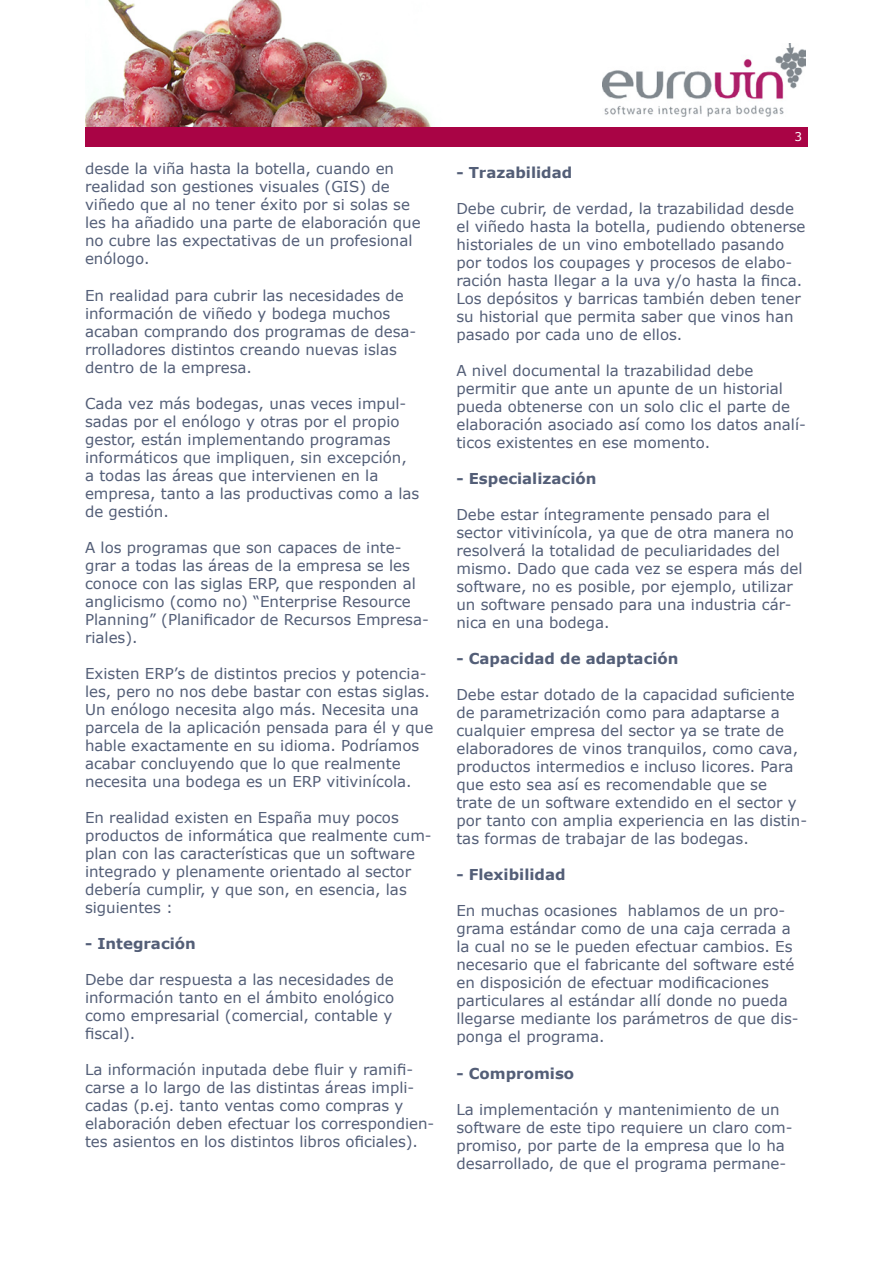
<style>
.page{position:relative;width:893px;height:1263px;background:#fff}
.page>*{position:absolute;margin:0;border:0;box-sizing:border-box;transform-origin:0 0}
.t1{font:15px/18px "Verdana";color:#535e77}
.t2{font:700 15px "Verdana";color:#535e77}
.t3{font:12px "Verdana";color:#fff}
</style>
<div class="page">
<img style="left:85px;top:0;width:395px;height:128px">
<img style="left:602px;top:44px;width:203px;height:72px">
<div style="left:85px;top:128px;width:723px;height:19px;background:#a90445"></div>
<p class="t1" style="left:85px;top:160px;width:337px">desde la viña hasta la botella, cuando en realidad son gestiones visuales (GIS) de viñedo que al no tener éxito por si solas se les ha añadido una parte de elaboración que no cubre las expectativas de un profesional enólogo.</p>
<p class="t1" style="left:85px;top:286px;width:333px">En realidad para cubrir las necesidades de información de viñedo y bodega muchos acaban comprando dos programas de desa&shy;rrolladores distintos creando nuevas islas dentro de la empresa.</p>
<p class="t1" style="left:85px;top:394px;width:336px">Cada vez más bodegas, unas veces impul&shy;sadas por el enólogo y otras por el propio gestor, están implementando programas informáticos que impliquen, sin excepción, a todas las áreas que intervienen en la empresa, tanto a las productivas como a las de gestión.</p>
<p class="t1" style="left:85px;top:538px;width:345px">A los programas que son capaces de inte&shy;grar a todas las áreas de la empresa se les conoce con las siglas ERP, que responden al anglicismo (como no) “Enterprise Resource Planning” (Planificador de Recursos Empresa&shy;riales).</p>
<p class="t1" style="left:85px;top:664px;width:350px">Existen ERP’s de distintos precios y potencia&shy;les, pero no nos debe bastar con estas siglas.<br>Un enólogo necesita algo más. Necesita una parcela de la aplicación pensada para él y que hable exactamente en su idioma. Podríamos acabar concluyendo que lo que realmente necesita una bodega es un ERP vitivinícola.</p>
<p class="t1" style="left:85px;top:808px;width:348px">En realidad existen en España muy pocos productos de informática que realmente cum&shy;plan con las características que un software integrado y plenamente orientado al sector debería cumplir, y que son, en esencia, las siguientes :</p>
<p class="t2" style="left:85px;top:933px;width:112px">- Integración</p>
<p class="t1" style="left:85px;top:970px;width:311px">Debe dar respuesta a las necesidades de información tanto en el ámbito enológico como empresarial (comercial, contable y fiscal).</p>
<p class="t1" style="left:85px;top:1060px;width:351px">La información inputada debe fluir y ramifi&shy;carse a lo largo de las distintas áreas impli&shy;cadas (p.ej. tanto ventas como compras y elaboración deben efectuar los correspondien&shy;tes asientos en los distintos libros oficiales).</p>
<p class="t3" style="left:795px;top:129px;width:9px">3</p>
<p class="t2" style="left:456px;top:163px;width:117px">- Trazabilidad</p>
<p class="t1" style="left:456px;top:199px;width:351px">Debe cubrir, de verdad, la trazabilidad desde el viñedo hasta la botella, pudiendo obtenerse historiales de un vino embotellado pasando por todos los coupages y procesos de elabo&shy;ración hasta llegar a la uva y/o hasta la finca.<br>Los depósitos y barricas también deben tener su historial que permita saber que vinos han pasado por cada uno de ellos.</p>
<p class="t1" style="left:456px;top:361px;width:351px">A nivel documental la trazabilidad debe permitir que ante un apunte de un historial pueda obtenerse con un solo clic el parte de elaboración asociado así como los datos analí&shy;ticos existentes en ese momento.</p>
<p class="t2" style="left:456px;top:469px;width:142px">- Especialización</p>
<p class="t1" style="left:456px;top:505px;width:348px">Debe estar íntegramente pensado para el sector vitivinícola, ya que de otra manera no resolverá la totalidad de peculiaridades del mismo. Dado que cada vez se espera más del software, no es posible, por ejemplo, utilizar un software pensado para una industria cár&shy;nica en una bodega.</p>
<p class="t2" style="left:456px;top:649px;width:224px">- Capacidad de adaptación</p>
<p class="t1" style="left:456px;top:685px;width:352px">Debe estar dotado de la capacidad suficiente de parametrización como para adaptarse a cualquier empresa del sector ya se trate de elaboradores de vinos tranquilos, como cava, productos intermedios e incluso licores. Para que esto sea así es recomendable que se<br>trate de un software extendido en el sector y por tanto con amplia experiencia en las distin&shy;tas formas de trabajar de las bodegas.</p>
<p class="t2" style="left:456px;top:865px;width:111px">- Flexibilidad</p>
<p class="t1" style="left:456px;top:901px;width:344px">En muchas ocasiones hablamos de un pro&shy;grama estándar como de una caja cerrada a la cual no se le pueden efectuar cambios. Es necesario que el fabricante del software esté en disposición de efectuar modificaciones particulares al estándar allí donde no pueda llegarse mediante los parámetros de que dis&shy;ponga el programa.</p>
<p class="t2" style="left:456px;top:1063px;width:119px">- Compromiso</p>
<p class="t1" style="left:456px;top:1099px;width:338px">La implementación y mantenimiento de un software de este tipo requiere un claro com&shy;promiso, por parte de la empresa que lo ha desarrollado, de que el programa permane-</p>
</div>
